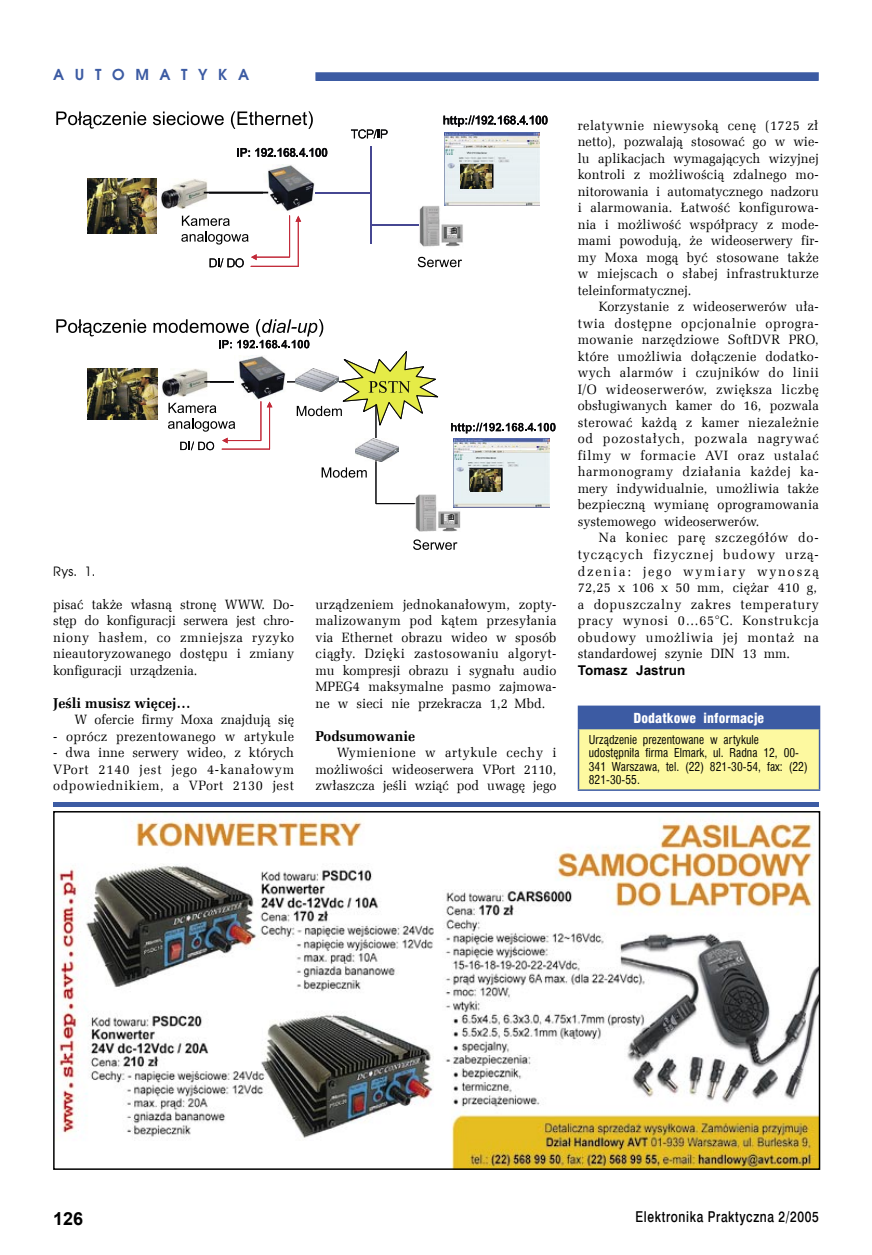
<style>
.page{position:relative;width:872px;height:1255px;background:#fff}
.page>*{position:absolute;margin:0;border:0;box-sizing:border-box;transform-origin:0 0}
.lnstrony{font:700 18px "Arial";color:#000}
.elekprakt{font:15px "Swis 721 Md EU Normal";letter-spacing:.05em;color:#000;scale:.8 1}
.nagl_lewa_str{font:700 15px "Avalon";color:#3c5ba3}
.Head1{font:14.25px "Zapf Ellipt EU Bold";color:#000}
.Body_text{font:13.5px/16.5px "Zapf Ellipt EU Normal";letter-spacing:.025em;color:#000;text-align:justify;scale:.96 1}
.Body_text-2{font:13.5px/16.5px "Zapf Ellipt EU Normal";letter-spacing:.055em;color:#000;scale:.96 1}
.lnstrony-2{font:13.5px/16.5px "Zapf Ellipt EU Normal";letter-spacing:.01em;color:#000;text-align:justify;scale:.96 1}
.Body_text-3{font:13.5px "Zapf Ellipt EU Normal";color:#000;scale:.96 1}
.tab_nagl{font:13.5px "Swis 721 Blk Cn EU Normal";letter-spacing:.005em;color:#fff}
.autor{font:700 13.5px "Arial";letter-spacing:.005em;color:#000}
.spis{font:12.75px "Avalon";color:#000}
.tabela{font:12px/13.5px "Swis 721 Cn EU Normal";letter-spacing:.005em;color:#000;scale:.96 1}
</style>
<div class="page">
<div style="left:316px;top:73px;width:502px;height:7px;background:#3c5ba3"></div>
<div style="left:315px;top:72px;width:503px;height:9px;border:2px solid #3c5ba3"></div>
<img style="left:264px;top:165px;width:52px;height:46px">
<img style="left:418px;top:205px;width:47px;height:42px">
<hr style="left:204px;top:192px;width:64px;height:2px;background:#08080a">
<img style="left:444px;top:133px;width:95px;height:72px">
<img style="left:461px;top:165px;width:30px;height:24px">
<img style="left:88px;top:179px;width:69px;height:54px">
<img style="left:161px;top:179px;width:47px;height:29px">
<svg style="left:237px;top:148px;width:90px;height:9px"></svg>
<hr style="left:315px;top:192px;width:56px;height:1px;background:#464792">
<hr style="left:370px;top:146px;width:2px;height:97px;background:#464792">
<hr style="left:371px;top:224px;width:47px;height:2px;background:#464792">
<hr style="left:204px;top:192px;width:64px;height:1px;background:#08080a">
<svg style="left:351px;top:129px;width:37px;height:9px"></svg>
<svg style="left:443px;top:115px;width:104px;height:12px"></svg>
<img style="left:415px;top:494px;width:48px;height:38px">
<img style="left:453px;top:439px;width:96px;height:68px">
<img style="left:470px;top:469px;width:30px;height:22px">
<img style="left:88px;top:369px;width:65px;height:50px">
<img style="left:355px;top:450px;width:44px;height:11px">
<svg style="left:451px;top:423px;width:104px;height:10px"></svg>
<svg style="left:375px;top:460px;width:40px;height:44px"></svg>
<svg style="left:56px;top:111px;width:90px;height:18px"></svg>
<svg style="left:153px;top:111px;width:71px;height:14px"></svg>
<svg style="left:231px;top:111px;width:82px;height:18px"></svg>
<svg style="left:56px;top:319px;width:90px;height:17px"></svg>
<svg style="left:181px;top:215px;width:120px;height:52px"></svg>
<svg style="left:322px;top:467px;width:45px;height:10px"></svg>
<svg style="left:153px;top:319px;width:286px;height:131px"></svg>
<svg style="left:418px;top:257px;width:44px;height:10px"></svg>
<svg style="left:413px;top:539px;width:44px;height:11px"></svg>
<div style="left:578px;top:706px;width:241px;height:22px;background:#3c5ba3"></div>
<div style="left:578px;top:728px;width:241px;height:62px;background:#fdf9a0"></div>
<hr style="left:578px;top:705px;width:242px;height:2px;background:#3c5ba3">
<hr style="left:818px;top:707px;width:2px;height:20px;background:#3c5ba3">
<hr style="left:578px;top:727px;width:242px;height:2px;background:#3c5ba3">
<hr style="left:578px;top:729px;width:1px;height:60px;background:#3c5ba3">
<hr style="left:818px;top:729px;width:2px;height:60px;background:#3c5ba3">
<hr style="left:578px;top:789px;width:242px;height:1px;background:#3c5ba3">
<img style="left:56px;top:814px;width:761px;height:352px">
<div style="left:53px;top:811px;width:767px;height:358px;border:2px solid #000"></div>
<hr style="left:53px;top:802px;width:766px;height:4px;background:#3c5ba3">
<p class="nagl_lewa_str" style="left:53px;top:65px;width:197px">A U T O M A T Y K A</p>
<p class="spis" style="left:53px;top:563px;width:44px">Rys. 1.</p>
<p class="lnstrony-2" style="left:53px;top:596px;width:253px">pisać także własną stronę WWW. Do&shy;stęp do konfiguracji serwera jest chro&shy;niony hasłem, co zmniejsza ryzyko nieautoryzowanego dostępu i zmiany konfiguracji urządzenia.</p>
<p class="Head1" style="left:53px;top:693px;width:139px">Jeśli musisz więcej…</p>
<p class="Body_text-3" style="left:74px;top:711px;width:230px">W ofercie firmy Moxa znajdują się</p>
<p class="Body_text" style="left:53px;top:728px;width:252px">- oprócz prezentowanego w artykule</p>
<p class="Body_text" style="left:53px;top:744px;width:252px">- dwa inne serwery wideo, z których VPort 2140 jest jego 4-kanałowym odpowiednikiem, a VPort 2130 jest</p>
<p class="Body_text" style="left:315px;top:596px;width:252px">urządzeniem jednokanałowym, zopty&shy;malizowanym pod kątem przesyłania via Ethernet obrazu wideo w sposób ciągły. Dzięki zastosowaniu algoryt&shy;mu kompresji obrazu i sygnału audio MPEG4 maksymalne pasmo zajmowa&shy;ne w sieci nie przekracza 1,2 Mbd.</p>
<p class="Head1" style="left:315px;top:726px;width:101px">Podsumowanie</p>
<p class="Body_text" style="left:315px;top:744px;width:253px;text-indent:21px">Wymienione w artykule cechy i możliwości wideoserwera VPort 2110, zwłaszcza jeśli wziąć pod uwagę jego</p>
<p class="Body_text" style="left:578px;top:117px;width:253px">relatywnie niewysoką cenę (1725 zł netto), pozwalają stosować go w wie&shy;lu aplikacjach wymagających wizyjnej kontroli z możliwością zdalnego mo&shy;nitorowania i automatycznego nadzoru i alarmowania. Łatwość konfigurowa&shy;nia i możliwość współpracy z mode&shy;mami powodują, że wideoserwery fir&shy;my Moxa mogą być stosowane także w miejscach o słabej infrastrukturze teleinformatycznej.</p>
<p class="Body_text" style="left:578px;top:299px;width:253px;text-indent:21px">Korzystanie z wideoserwerów uła&shy;twia dostępne opcjonalnie oprogra&shy;mowanie narzędziowe SoftDVR PRO, które umożliwia dołączenie dodatko&shy;wych alarmów i czujników do linii I/O wideoserwerów, zwiększa liczbę obsługiwanych kamer do 16, pozwala sterować każdą z kamer niezależnie od pozostałych, pozwala nagrywać filmy w formacie AVI oraz ustalać harmonogramy działania każdej ka&shy;mery indywidualnie, umożliwia także bezpieczną wymianę oprogramowania systemowego wideoserwerów.</p>
<p class="Body_text-2" style="left:578px;top:530px;width:253px;text-indent:21px">Na koniec parę szczegółów do&shy;tyczących fizycznej budowy urzą&shy;dzenia: jego wymiary wynoszą<br>72,25 x 106 x 50 mm, ciężar 410 g, a dopuszczalny zakres temperatury pracy wynosi 0…65°C. Konstrukcja obudowy umożliwia jej montaż na standardowej szynie DIN 13 mm.</p>
<p class="autor" style="left:578px;top:661px;width:109px">Tomasz Jastrun</p>
<p class="tab_nagl" style="left:633px;top:709px;width:132px">Dodatkowe informacje</p>
<p class="tabela" style="left:589px;top:732px;width:229px">Urządzenie prezentowane w artykule udostępniła firma Elmark, ul. Radna 12, 00- 341 Warszawa, tel. (22) 821-30-54, fax: (22)<br>821-30-55.</p>
<p class="lnstrony" style="left:53px;top:1206px;width:32px">126</p>
<p class="elekprakt" style="left:635px;top:1207px;width:230px">Elektronika Praktyczna 2/2005</p>
</div>
